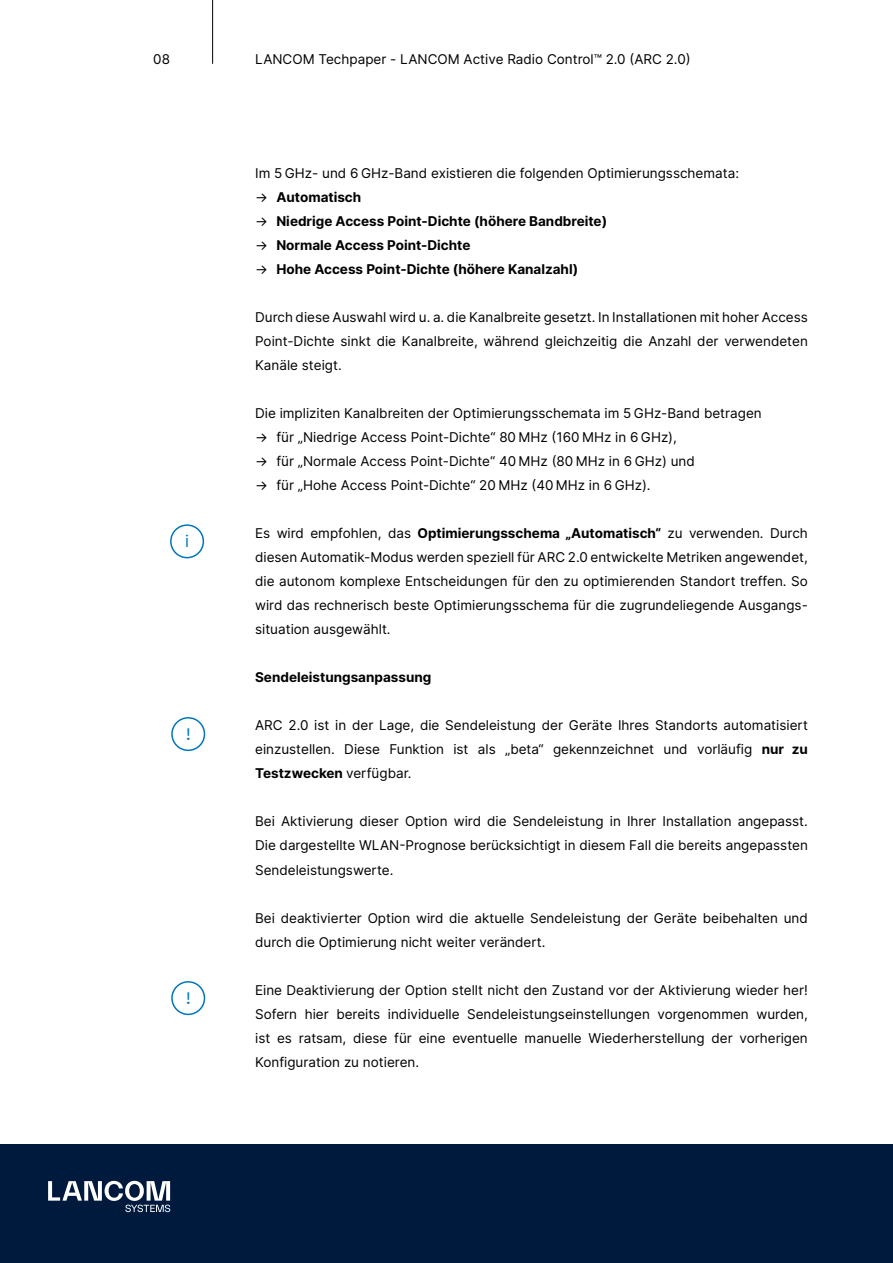
<style>
.page{position:relative;width:893px;height:1263px;background:#fff}
.page>*{position:absolute;margin:0;border:0;box-sizing:border-box;transform-origin:0 0}
.t1{font:16.5px "DM Mono";color:#0075bd}
.t2{font:16.5px "Inter";color:#0075bd}
.t3{font:13.5px/24px "Inter";color:#000;text-align:justify}
.t4{font:700 13.5px "Inter";color:#000}
.s1{font-weight:400}
.s2{font-weight:700}
</style>
<div class="page">
<div style="left:170px;top:524px;width:34px;height:34px;border:2px solid #0075bd;border-radius:50%"></div>
<div style="left:171px;top:717px;width:34px;height:34px;border:2px solid #0075bd;border-radius:50%"></div>
<div style="left:171px;top:981px;width:34px;height:34px;border:2px solid #0075bd;border-radius:50%"></div>
<div style="left:0;top:1144px;width:893px;height:119px;background:#001a3e"></div>
<hr style="left:212px;top:0;width:1px;height:64px;background:#000">
<svg style="left:48px;top:1181px;width:122px;height:31px"></svg>
<p class="t3" style="left:153px;top:47px;width:18px">08</p>
<p class="t3" style="left:255px;top:47px;width:437px">LANCOM Techpaper - LANCOM Active Radio Control™ 2.0 (ARC 2.0)</p>
<p class="t2" style="left:185px;top:529px;width:5px">i</p>
<p class="t1" style="left:183px;top:724px;width:11px">!</p>
<p class="t1" style="left:183px;top:988px;width:11px">!</p>
<p class="t3" style="left:255px;top:161px;width:485px">Im 5 GHz- und 6 GHz-Band existieren die folgenden Optimierungsschemata:</p>
<p class="t4" style="left:255px;top:187px;width:108px"><span class="s1">→</span> Automatisch</p>
<p class="t4" style="left:255px;top:211px;width:354px"><span class="s1">→</span> Niedrige Access Point-Dichte (höhere Bandbreite)</p>
<p class="t4" style="left:255px;top:235px;width:217px"><span class="s1">→</span> Normale Access Point-Dichte</p>
<p class="t4" style="left:255px;top:259px;width:325px"><span class="s1">→</span> Hohe Access Point-Dichte (höhere Kanalzahl)</p>
<p class="t3" style="left:255px;top:305px;width:554px">Durch diese Auswahl wird u. a. die Kanalbreite gesetzt. In Installationen mit hoher Access Point-Dichte sinkt die Kanalbreite, während gleichzeitig die Anzahl der verwendeten Kanäle steigt.</p>
<p class="t3" style="left:255px;top:401px;width:508px">Die impliziten Kanalbreiten der Optimierungsschemata im 5 GHz-Band betragen</p>
<p class="t3" style="left:255px;top:425px;width:423px">→ für „Niedrige Access Point-Dichte“ 80 MHz (160 MHz in 6 GHz),</p>
<p class="t3" style="left:255px;top:449px;width:441px">→ für „Normale Access Point-Dichte“ 40 MHz (80 MHz in 6 GHz) und</p>
<p class="t3" style="left:255px;top:473px;width:397px">→ für „Hohe Access Point-Dichte“ 20 MHz (40 MHz in 6 GHz).</p>
<p class="t3" style="left:255px;top:521px;width:554px;text-align:left">Es wird empfohlen, das <span class="s2">Optimierungsschema „Automatisch“</span> zu verwenden. Durch diesen Automatik-Modus werden speziell für ARC 2.0 entwickelte Metriken angewendet, die autonom komplexe Entscheidungen für den zu optimierenden Standort treffen. So wird das rechnerisch beste Optimierungsschema für die zugrundeliegende Ausgangs&shy;situation ausgewählt.</p>
<p class="t4" style="left:255px;top:667px;width:178px">Sendeleistungsanpassung</p>
<p class="t3" style="left:255px;top:713px;width:554px">ARC 2.0 ist in der Lage, die Sendeleistung der Geräte Ihres Standorts automatisiert einzustellen. Diese Funktion ist als „beta“ gekennzeichnet und vorläufig <span class="s2">nur zu Testzwecken</span> verfügbar.</p>
<p class="t3" style="left:255px;top:809px;width:554px">Bei Aktivierung dieser Option wird die Sendeleistung in Ihrer Installation angepasst.<br>Die dargestellte WLAN-Prognose berücksichtigt in diesem Fall die bereits angepassten Sendeleistungswerte.</p>
<p class="t3" style="left:255px;top:905px;width:554px">Bei deaktivierter Option wird die aktuelle Sendeleistung der Geräte beibehalten und durch die Optimierung nicht weiter verändert.</p>
<p class="t3" style="left:255px;top:977px;width:554px">Eine Deaktivierung der Option stellt nicht den Zustand vor der Aktivierung wieder her!<br>Sofern hier bereits individuelle Sendeleistungseinstellungen vorgenommen wurden, ist es ratsam, diese für eine eventuelle manuelle Wiederherstellung der vorherigen Konfiguration zu notieren.</p>
</div>
